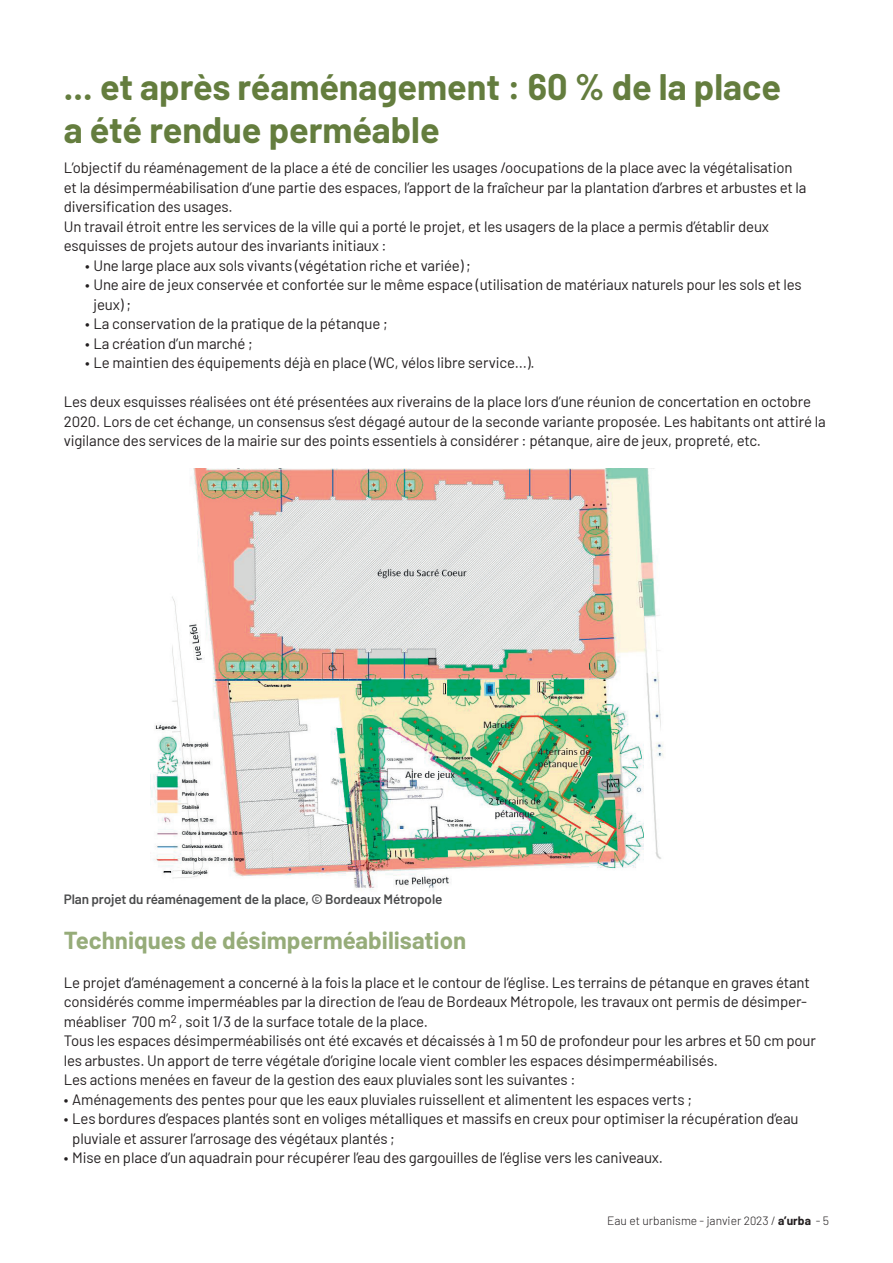
<style>
.page{position:relative;width:893px;height:1263px;background:#fff}
.page>*{position:absolute;margin:0;border:0;box-sizing:border-box;transform-origin:0 0}
.t1{font:700 36px/43.2px "Barlow";color:#647d3e}
.t2{font:700 24px "Barlow";color:#96ac79}
.t3{font:15px/19.5px "Barlow";letter-spacing:-.01em;color:#231f20}
.t4{font:600 13.5px "Barlow";letter-spacing:-.01em;color:#4b4c4d}
.t5{font:300 12px "Barlow";color:#231f20}
.s1{font-weight:700}
</style>
<div class="page">
<img style="left:151px;top:469px;width:513px;height:422px">
<h1 class="t1" style="left:64px;top:62px;width:719px">... et après réaménagement : 60 % de la place a été rendue perméable</h1>
<p class="t3" style="left:64px;top:157px;width:744px">L’objectif du réaménagement de la place a été de concilier les usages /oocupations de la place avec la végétalisation et la désimperméabilisation d’une partie des espaces, l’apport de la fraîcheur par la plantation d’arbres et arbustes et la diversification des usages.<br>Un travail étroit entre les services de la ville qui a porté le projet, et les usagers de la place a permis d’établir deux esquisses de projets autour des invariants initiaux :</p>
<p class="t3" style="left:85px;top:254px;width:387px">• Une large place aux sols vivants (végétation riche et variée) ;</p>
<p class="t3" style="left:94px;top:274px;width:710px;text-indent:-9px">• Une aire de jeux conservée et confortée sur le même espace (utilisation de matériaux naturels pour les sols et les jeux) ;</p>
<p class="t3" style="left:85px;top:313px;width:304px">• La conservation de la pratique de la pétanque ;</p>
<p class="t3" style="left:85px;top:332px;width:169px">• La création d’un marché ;</p>
<p class="t3" style="left:85px;top:352px;width:451px">• Le maintien des équipements déjà en place (WC, vélos libre service...).</p>
<p class="t3" style="left:64px;top:391px;width:763px">Les deux esquisses réalisées ont été présentées aux riverains de la place lors d’une réunion de concertation en octobre<br>2020. Lors de cet échange, un consensus s’est dégagé autour de la seconde variante proposée. Les habitants ont attiré la vigilance des services de la mairie sur des points essentiels à considérer : pétanque, aire de jeux, propreté, etc.</p>
<p class="t4" style="left:64px;top:889px;width:380px">Plan projet du réaménagement de la place, © Bordeaux Métropole</p>
<h2 class="t2" style="left:64px;top:922px;width:404px">Techniques de désimperméabilisation</h2>
<p class="t3" style="left:64px;top:971px;width:754px">Le projet d’aménagement a concerné à la fois la place et le contour de l’église. Les terrains de pétanque en graves étant considérés comme imperméables par la direction de l’eau de Bordeaux Métropole, les travaux ont permis de désimper&shy;méabliser 700 m<sup>2</sup> , soit 1/3 de la surface totale de la place.<br>Tous les espaces désimperméabilisés ont été excavés et décaissés à 1 m 50 de profondeur pour les arbres et 50 cm pour les arbustes. Un apport de terre végétale d’origine locale vient combler les espaces désimperméabilisés.<br>Les actions menées en faveur de la gestion des eaux pluviales sont les suivantes :</p>
<p class="t3" style="left:64px;top:1088px;width:630px">• Aménagements des pentes pour que les eaux pluviales ruissellent et alimentent les espaces verts ;</p>
<p class="t3" style="left:72px;top:1108px;width:728px;text-indent:-9px">• Les bordures d’espaces plantés sont en voliges métalliques et massifs en creux pour optimiser la récupération d’eau pluviale et assurer l’arrosage des végétaux plantés ;</p>
<p class="t3" style="left:64px;top:1147px;width:601px">• Mise en place d’un aquadrain pour récupérer l’eau des gargouilles de l’église vers les caniveaux.</p>
<p class="t5" style="left:607px;top:1212px;width:223px">Eau et urbanisme - janvier 2023 / <span class="s1">a’urba</span> - 5</p>
</div>
